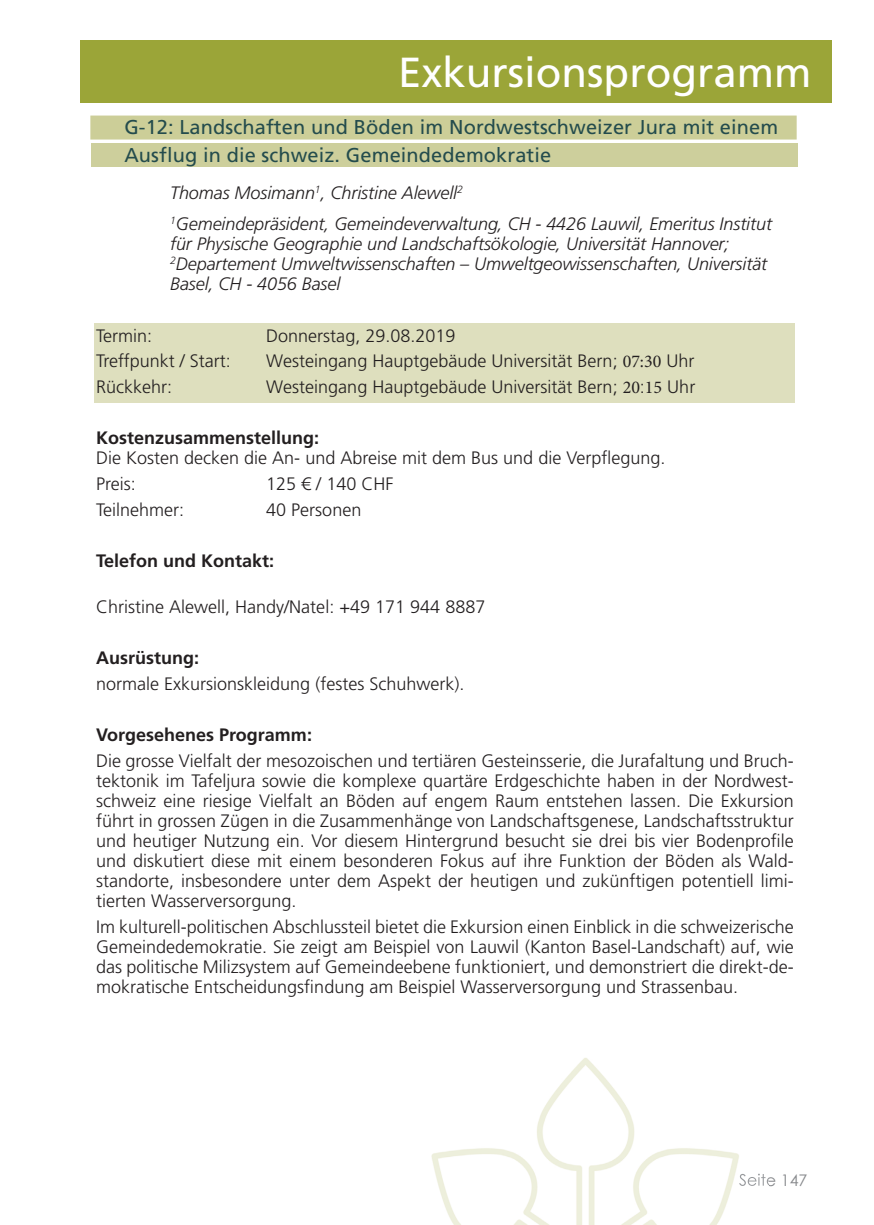
<style>
.page{position:relative;width:874px;height:1225px;background:#fff}
.page>*{position:absolute;margin:0;border:0;box-sizing:border-box;transform-origin:0 0}
.t1{font:42px "Frutiger LT";color:#fff}
.t2{font:20px/28px "Frutiger LT";letter-spacing:.005em;color:#244c4d}
.t3{font:300 18px/20px "Frutiger LT";color:#231f20}
.t4{font:italic 300 18px/20px "Frutiger LT";letter-spacing:-.005em;color:#231f20}
.t5{font:700 18px "Frutiger LT";color:#231f20}
.t6{font:16px "Century Gothic";color:#87898c}
.s1{font-family:"Minion Pro";font-weight:400}
</style>
<div class="page">
<div style="left:91px;top:143px;width:706px;height:24px;background:#cdcf9c"></div>
<div style="left:80px;top:40px;width:751px;height:62px;background:#9ba538"></div>
<img style="left:431px;top:1058px;width:308px;height:167px">
<img style="left:738px;top:1173px;width:30px;height:13px">
<div style="left:94px;top:323px;width:700px;height:80px;background:#dedfbe"></div>
<div style="left:90px;top:116px;width:706px;height:24px;background:#ccce98"></div>
<h1 class="t1" style="left:398px;top:47px;width:415px">Exkursionsprogramm</h1>
<p class="t2" style="left:124px;top:113px;width:655px">G-12: Landschaften und Böden im Nordwestschweizer Jura mit einem<br>Ausflug in die schweiz. Gemeindedemokratie</p>
<p class="t4" style="left:170px;top:177px;width:603px;line-height:31.4px">Thomas Mosimann<sup>1</sup>, Christine Alewell<sup>2<br>1</sup>Gemeindepräsident, Gemeindeverwaltung, CH - 4426 Lauwil, Emeritus Institut</p>
<p class="t4" style="left:170px;top:234px;width:598px">für Physische Geographie und Landschaftsökologie, Universität Hannover;<br><sup>2</sup>Departement Umweltwissenschaften – Umweltgeowissenschaften, Universität<br>Basel, CH - 4056 Basel</p>
<p class="t3" style="left:96px;top:323px;width:136px;line-height:25.6px">Termin:<br>Treffpunkt / Start:<br>Rückkehr:</p>
<p class="t3" style="left:266px;top:323px;width:430px;line-height:25.4px">Donnerstag, 29.08.2019<br>Westeingang Hauptgebäude Universität Bern; <span class="s1">07:30</span> Uhr<br>Westeingang Hauptgebäude Universität Bern; <span class="s1">20</span>:<span class="s1">15</span> Uhr</p>
<p class="t5" style="left:96px;top:427px;width:225px">Kostenzusammenstellung:</p>
<p class="t3" style="left:96px;top:445px;width:570px;line-height:25.6px">Die Kosten decken die An- und Abreise mit dem Bus und die Verpflegung.<br>Preis:</p>
<p class="t3" style="left:266px;top:474px;width:129px">125 € / 140 CHF</p>
<p class="t3" style="left:96px;top:500px;width:90px">Teilnehmer:</p>
<p class="t3" style="left:266px;top:500px;width:97px">40 Personen</p>
<p class="t5" style="left:96px;top:550px;width:180px">Telefon und Kontakt:</p>
<p class="t3" style="left:96px;top:597px;width:390px">Christine Alewell, Handy/Natel: +49 171 944 8887</p>
<p class="t5" style="left:96px;top:647px;width:104px">Ausrüstung:</p>
<p class="t3" style="left:96px;top:674px;width:370px">normale Exkursionskleidung (festes Schuhwerk).</p>
<p class="t5" style="left:96px;top:724px;width:217px">Vorgesehenes Programm:</p>
<p class="t3" style="left:96px;top:751px;width:699px;text-align:justify">Die grosse Vielfalt der mesozoischen und tertiären Gesteinsserie, die Jurafaltung und Bruch&shy;tektonik im Tafeljura sowie die komplexe quartäre Erdgeschichte haben in der Nordwest&shy;schweiz eine riesige Vielfalt an Böden auf engem Raum entstehen lassen. Die Exkursion führt in grossen Zügen in die Zusammenhänge von Landschaftsgenese, Landschaftsstruktur und heutiger Nutzung ein. Vor diesem Hintergrund besucht sie drei bis vier Bodenprofile und diskutiert diese mit einem besonderen Fokus auf ihre Funktion der Böden als Wald&shy;standorte, insbesondere unter dem Aspekt der heutigen und zukünftigen potentiell limi&shy;tierten Wasserversorgung.</p>
<p class="t3" style="left:96px;top:916px;width:699px;text-align:justify">Im kulturell-politischen Abschlussteil bietet die Exkursion einen Einblick in die schweizerische Gemeindedemokratie. Sie zeigt am Beispiel von Lauwil (Kanton Basel-Landschaft) auf, wie das politische Milizsystem auf Gemeindeebene funktioniert, und demonstriert die direkt-de&shy;mokratische Entscheidungsfindung am Beispiel Wasserversorgung und Strassenbau.</p>
<p class="t6" style="left:738px;top:1170px;width:70px">Seite 147</p>
</div>
